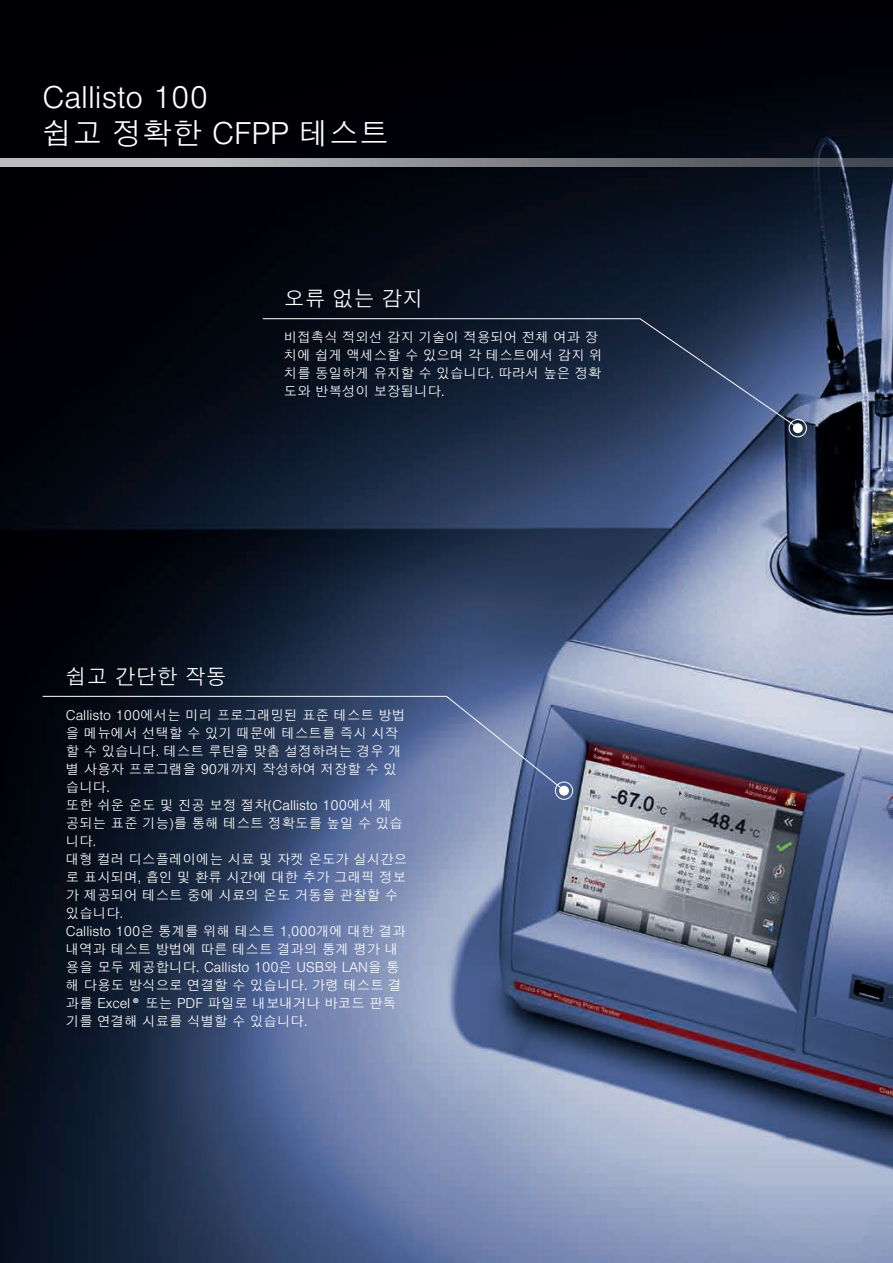
<style>
.page{position:relative;width:893px;height:1263px;background:#fff}
.page>*{position:absolute;margin:0;border:0;box-sizing:border-box;transform-origin:0 0}
.t1{font:300 30px/36px "Nimbus Sans Global";color:#fff}
.t2{font:300 21px "Nimbus Sans Global";color:#fff}
.t3{font:300 13.5px/18px "Nimbus Sans Global";color:#fff}
.s1{font-family:"Helvetica Neue CE";font-weight:800}
</style>
<div class="page">
<img style="left:0;top:0;width:893px;height:1263px">
<svg style="left:0;top:158px;width:893px;height:8px;background:#898b91"></svg>
<div style="left:793px;top:423px;width:10px;height:10px;background:#fff;border-radius:50%"></div>
<div style="left:789px;top:419px;width:18px;height:18px;border:1px solid #fff;border-radius:50%"></div>
<svg style="left:262px;top:318px;width:535px;height:110px;background:#1c2941"></svg>
<div style="left:559px;top:786px;width:10px;height:10px;background:#fff;border-radius:50%"></div>
<div style="left:555px;top:782px;width:18px;height:18px;border:1px solid #fff;border-radius:50%"></div>
<svg style="left:42px;top:696px;width:522px;height:94px;background:#364462"></svg>
<h1 class="t1" style="left:43px;top:80px;width:348px">Callisto 100<br>쉽고 정확한 CFPP 테스트</h1>
<h2 class="t2" style="left:284px;top:286px;width:141px">오류 없는 감지</h2>
<p class="t3" style="left:284px;top:328px;width:320px">비접촉식 적외선 감지 기술이 적용되어 전체 여과 장 치에 쉽게 액세스할 수 있으며 각 테스트에서 감지 위 치를 동일하게 유지할 수 있습니다. 따라서 높은 정확 도와 반복성이 보장됩니다.</p>
<h2 class="t2" style="left:66px;top:664px;width:162px">쉽고 간단한 작동</h2>
<p class="t3" style="left:66px;top:706px;width:343px">Callisto 100에서는 미리 프로그래밍된 표준 테스트 방법 을 메뉴에서 선택할 수 있기 때문에 테스트를 즉시 시작 할 수 있습니다. 테스트 루틴을 맞춤 설정하려는 경우 개 별 사용자 프로그램을 90개까지 작성하여 저장할 수 있 습니다.<br>또한 쉬운 온도 및 진공 보정 절차(Callisto 100에서 제 공되는 표준 기능)를 통해 테스트 정확도를 높일 수 있습 니다.<br>대형 컬러 디스플레이에는 시료 및 자켓 온도가 실시간으 로 표시되며, 흡인 및 환류 시간에 대한 추가 그래픽 정보 가 제공되어 테스트 중에 시료의 온도 거동을 관찰할 수 있습니다.<br>Callisto 100은 통계를 위해 테스트 1,000개에 대한 결과 내역과 테스트 방법에 따른 테스트 결과의 통계 평가 내 용을 모두 제공합니다. Callisto 100은 USB와 LAN을 통 해 다용도 방식으로 연결할 수 있습니다. 가령 테스트 결 과를 Excel<span class="s1">®</span> 또는 PDF 파일로 내보내거나 바코드 판독 기를 연결해 시료를 식별할 수 있습니다.</p>
</div>
